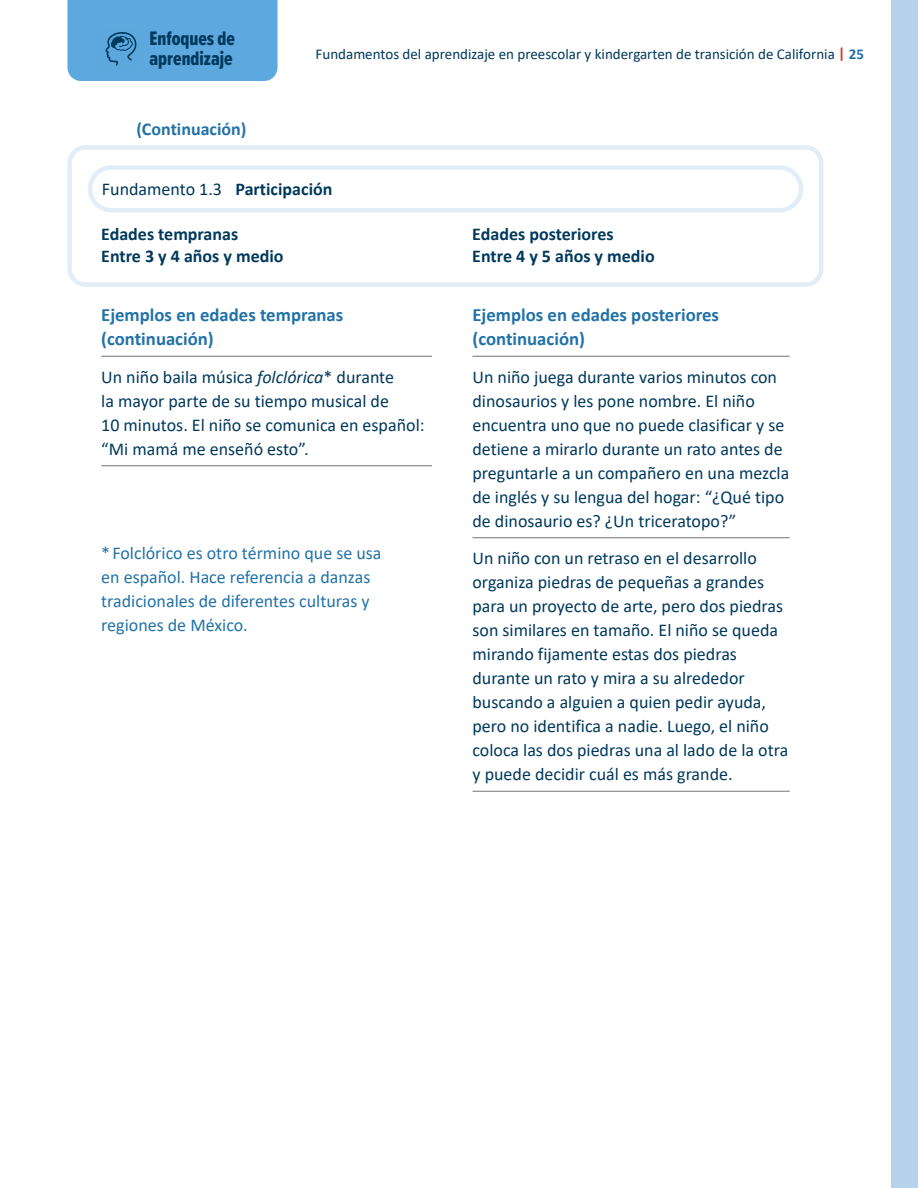
<style>
.page{position:relative;width:918px;height:1188px;background:#fff}
.page>*{position:absolute;margin:0;border:0;box-sizing:border-box;transform-origin:0 0}
.t1{font:20.25px/20.2px "Proxima Nova Ex Cn Extrabld";color:#00395c}
.t2{font:700 18.75px/24px "Calibri";color:#2272a8}
.t3{font:18px/24px "Calibri";color:#00395c}
.t4{font:18px/24px "Calibri";color:#2272a8}
.t5{font:700 18px/22.5px "Calibri";color:#00395c}
.t6{font:700 18px "Calibri";color:#2272a8}
.t7{font:15px "Calibri";color:#00395c}
.s1{font-weight:700;color:#cf3d1d}
.s2{font-weight:700;color:#2272a8}
.s3{font-weight:700}
.s4{font-style:italic}
</style>
<div class="page">
<div style="left:68px;top:0;width:210px;height:81px;background:#5da8de"></div>
<div style="left:891px;top:0;width:27px;height:1188px;background:#b7d2eb"></div>
<div style="left:68px;top:145px;width:756px;height:142px;border:4px solid #e1edf7;border-radius:16px"></div>
<div style="left:88px;top:165px;width:715px;height:47px;border:4px solid #e1edf7;border-radius:21px"></div>
<hr style="left:101px;top:356px;width:331px;height:1px;background:#737373">
<hr style="left:101px;top:465px;width:331px;height:1px;background:#737373">
<hr style="left:472px;top:356px;width:318px;height:1px;background:#737373">
<hr style="left:472px;top:537px;width:318px;height:1px;background:#737373">
<hr style="left:472px;top:791px;width:318px;height:1px;background:#737373">
<p class="t1" style="left:150px;top:28px;width:87px">Enfoques de aprendizaje</p>
<p class="t6" style="left:136px;top:116px;width:112px">(Continuación)</p>
<p class="t7" style="left:316px;top:43px;width:550px">Fundamentos del aprendizaje en preescolar y kindergarten de transición de California <span class="s1">|</span> <span class="s2">25</span></p>
<p class="t3" style="left:102px;top:176px;width:232px">Fundamento 1.3 <span class="s3">Participación</span></p>
<p class="t5" style="left:101px;top:222px;width:184px">Edades tempranas<br>Entre 3 y 4 años y medio</p>
<p class="t5" style="left:472px;top:222px;width:184px">Edades posteriores<br>Entre 4 y 5 años y medio</p>
<p class="t2" style="left:101px;top:303px;width:244px">Ejemplos en edades tempranas (continuación)</p>
<p class="t3" style="left:101px;top:364px;width:325px">Un niño baila música <span class="s4">folclórica</span>* durante<br>la mayor parte de su tiempo musical de<br>10 minutos. El niño se comunica en español: “Mi mamá me enseñó esto”.</p>
<p class="t4" style="left:101px;top:540px;width:282px">* Folclórico es otro término que se usa en español. Hace referencia a danzas tradicionales de diferentes culturas y regiones de México.</p>
<p class="t2" style="left:472px;top:303px;width:248px">Ejemplos en edades posteriores (continuación)</p>
<p class="t3" style="left:472px;top:364px;width:318px">Un niño juega durante varios minutos con dinosaurios y les pone nombre. El niño encuentra uno que no puede clasificar y se detiene a mirarlo durante un rato antes de preguntarle a un compañero en una mezcla de inglés y su lengua del hogar: “¿Qué tipo de dinosaurio es? ¿Un triceratopo?”</p>
<p class="t3" style="left:472px;top:546px;width:317px">Un niño con un retraso en el desarrollo organiza piedras de pequeñas a grandes para un proyecto de arte, pero dos piedras son similares en tamaño. El niño se queda mirando fijamente estas dos piedras durante un rato y mira a su alrededor buscando a alguien a quien pedir ayuda, pero no identifica a nadie. Luego, el niño coloca las dos piedras una al lado de la otra y puede decidir cuál es más grande.</p>
</div>
